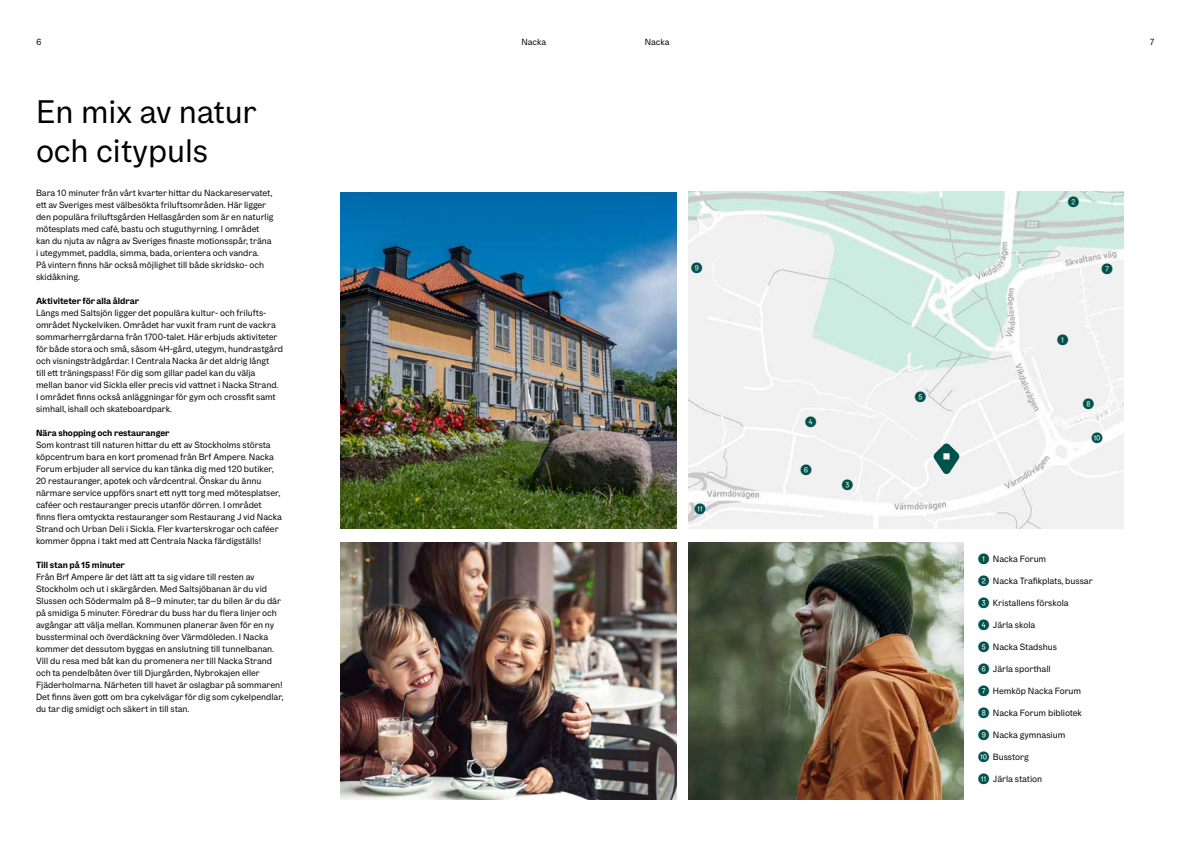
<style>
.page{position:relative;width:1191px;height:842px;background:#fff}
.page>*{position:absolute;margin:0;border:0;box-sizing:border-box;transform-origin:0 0}
.t1{font:33px/39px "OBOS Text";letter-spacing:-.005em;color:#000}
.t2{font:15px "OBOS Text";color:#00524d}
.t3{font:9.1px/12px "OBOS Text";color:#000}
.t4{font:700 9px "OBOS Text";color:#000}
.t5{font:9px "OBOS Text";color:#000}
.s1{font-size:15px;color:#00524d}
</style>
<div class="page">
<img style="left:341px;top:542px;width:335px;height:258px">
<img style="left:341px;top:192px;width:335px;height:336px">
<img style="left:688px;top:542px;width:275px;height:258px">
<img style="left:688px;top:191px;width:435px;height:337px">
<svg style="left:933px;top:443px;width:26px;height:31px"></svg>
<p class="t5" style="left:36px;top:36px;width:7px">6</p>
<p class="t5" style="left:521px;top:36px;width:26px">Nacka</p>
<p class="t5" style="left:644px;top:36px;width:26px">Nacka</p>
<p class="t5" style="left:1149px;top:36px;width:7px">7</p>
<h1 class="t1" style="left:36px;top:92px;width:222px">En mix av natur och citypuls</h1>
<p class="t3" style="left:36px;top:187px;width:239px">Bara 10 minuter från vårt kvarter hittar du Nackareservatet, ett av Sveriges mest välbesökta friluftsområden. Här ligger den populära friluftsgården Hellasgården som är en naturlig mötesplats med café, bastu och stuguthyrning. I området kan du njuta av några av Sveriges finaste motionsspår, träna i utegymmet, paddla, simma, bada, orientera och vandra.<br>På vintern finns här också möjlighet till både skridsko- och skidåkning.</p>
<p class="t4" style="left:36px;top:295px;width:105px">Aktiviteter för alla åldrar</p>
<p class="t3" style="left:36px;top:307px;width:249px">Längs med Saltsjön ligger det populära kultur- och frilufts&shy;området Nyckelviken. Området har vuxit fram runt de vackra sommarherrgårdarna från 1700-talet. Här erbjuds aktiviteter för både stora och små, såsom 4H-gård, utegym, hundrastgård och visningsträdgårdar. I Centrala Nacka är det aldrig långt<br>till ett träningspass! För dig som gillar padel kan du välja mellan banor vid Sickla eller precis vid vattnet i Nacka Strand.<br>I området finns också anläggningar för gym och crossfit samt simhall, ishall och skateboardpark.</p>
<p class="t4" style="left:36px;top:427px;width:135px">Nära shopping och restauranger</p>
<p class="t3" style="left:36px;top:439px;width:247px">Som kontrast till naturen hittar du ett av Stockholms största köpcentrum bara en kort promenad från Brf Ampere. Nacka Forum erbjuder all service du kan tänka dig med 120 butiker, 20 restauranger, apotek och vårdcentral. Önskar du ännu närmare service uppförs snart ett nytt torg med mötesplatser, caféer och restauranger precis utanför dörren. I området finns flera omtyckta restauranger som Restaurang J vid Nacka Strand och Urban Deli i Sickla. Fler kvarterskrogar och caféer kommer öppna i takt med att Centrala Nacka färdigställs!</p>
<p class="t4" style="left:36px;top:559px;width:91px">Till stan på 15 minuter</p>
<p class="t3" style="left:36px;top:571px;width:249px">Från Brf Ampere är det lätt att ta sig vidare till resten av Stockholm och ut i skärgården. Med Saltsjöbanan är du vid Slussen och Södermalm på 8–9 minuter, tar du bilen är du där på smidiga 5 minuter. Föredrar du buss har du flera linjer och avgångar att välja mellan. Kommunen planerar även för en ny bussterminal och överdäckning över Värmdöleden. I Nacka kommer det dessutom byggas en anslutning till tunnelbanan.<br>Vill du resa med båt kan du promenera ner till Nacka Strand och ta pendelbåten över till Djurgården, Nybrokajen eller Fjäderholmarna. Närheten till havet är oslagbar på sommaren!<br>Det finns även gott om bra cykelvägar för dig som cykelpendlar, du tar dig smidigt och säkert in till stan.</p>
<h2 class="t2" style="left:691px;top:258px;width:13px">❾</h2>
<h2 class="t2" style="left:694px;top:499px;width:13px">⓫</h2>
<h2 class="t2" style="left:805px;top:412px;width:13px">❹</h2>
<h2 class="t2" style="left:800px;top:460px;width:13px">❻</h2>
<h2 class="t2" style="left:841px;top:475px;width:13px">❸</h2>
<h2 class="t2" style="left:914px;top:387px;width:13px">❺</h2>
<h2 class="t2" style="left:1067px;top:192px;width:13px">❷</h2>
<h2 class="t2" style="left:1101px;top:259px;width:13px">❼</h2>
<h2 class="t2" style="left:1056px;top:330px;width:13px">❶</h2>
<h2 class="t2" style="left:1082px;top:394px;width:13px">❽</h2>
<h2 class="t2" style="left:1091px;top:428px;width:13px">❿</h2>
<p class="t3" style="left:978px;top:553px;width:70px"><span class="s1">❶</span> Nacka Forum</p>
<p class="t3" style="left:978px;top:575px;width:116px"><span class="s1">❷</span> Nacka Trafikplats, bussar</p>
<p class="t3" style="left:978px;top:597px;width:92px"><span class="s1">❸</span> Kristallens förskola</p>
<p class="t3" style="left:978px;top:619px;width:59px"><span class="s1">❹</span> Järla skola</p>
<p class="t3" style="left:978px;top:641px;width:80px"><span class="s1">❺</span> Nacka Stadshus</p>
<p class="t3" style="left:978px;top:663px;width:74px"><span class="s1">❻</span> Järla sporthall</p>
<p class="t3" style="left:978px;top:685px;width:105px"><span class="s1">❼</span> Hemköp Nacka Forum</p>
<p class="t3" style="left:978px;top:707px;width:106px"><span class="s1">❽</span> Nacka Forum bibliotek</p>
<p class="t3" style="left:978px;top:729px;width:89px"><span class="s1">❾</span> Nacka gymnasium</p>
<p class="t3" style="left:978px;top:751px;width:52px"><span class="s1">❿</span> Busstorg</p>
<p class="t3" style="left:978px;top:773px;width:66px"><span class="s1">⓫</span> Järla station</p>
</div>
